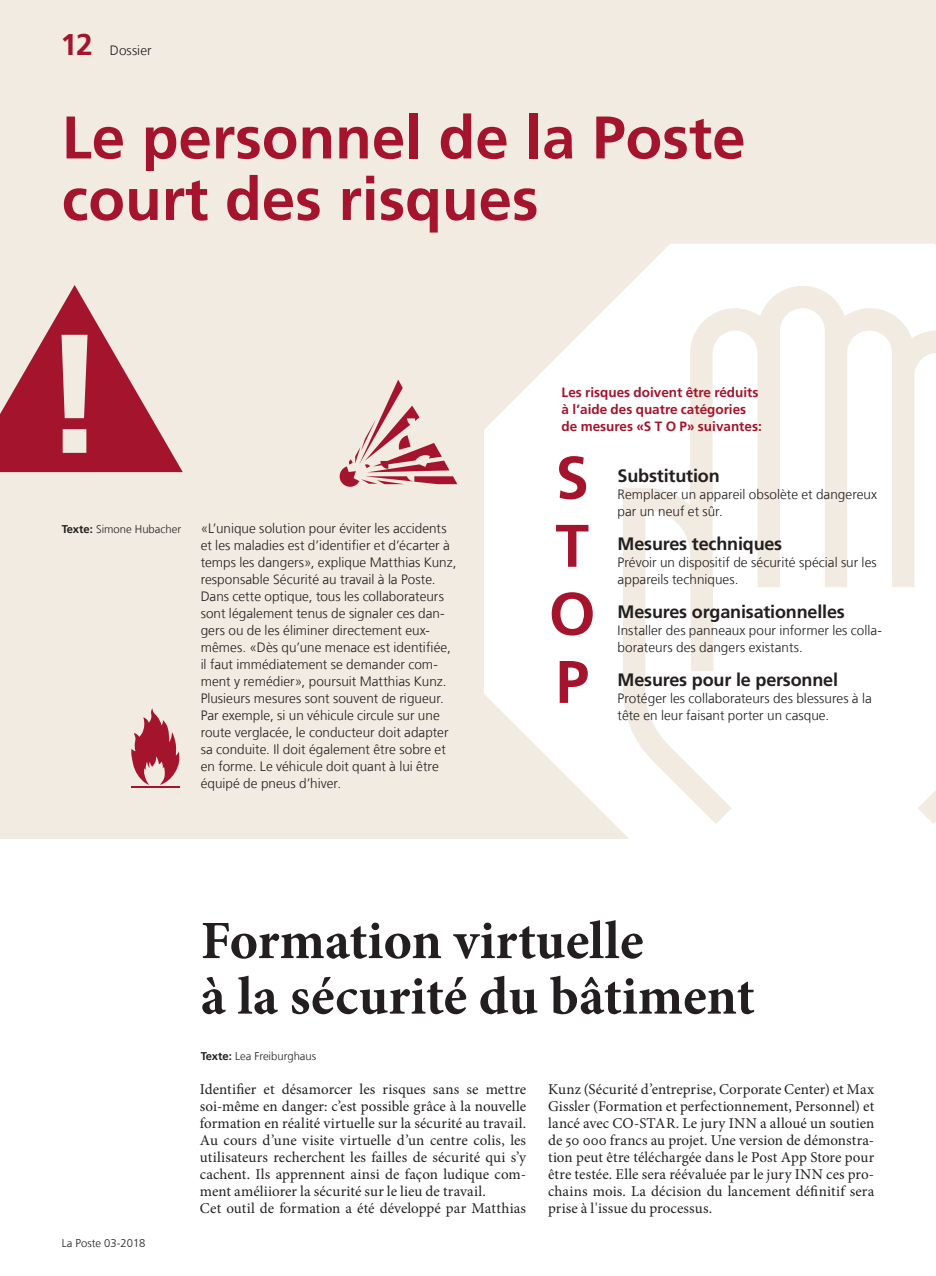
<style>
.page{position:relative;width:936px;height:1276px;background:#fff}
.page>*{position:absolute;margin:0;border:0;box-sizing:border-box;transform-origin:0 0}
.t1{font:700 60px/68.1px "Frutiger LT Com";color:#a4142c;text-align:justify}
.t2{font:700 54px/55.5px "Minion Pro";color:#231f20}
.t3{font:700 30px "Frutiger LT Com";color:#a4142c}
.t4{font:700 18px "Frutiger LT Com";letter-spacing:-.01em;color:#231f20}
.t5{font:15px/17px "Minion Pro";letter-spacing:.005em;color:#231f20}
.t6{font:300 13.5px/17px "Frutiger LT Com";letter-spacing:.005em;color:#231f20}
.t7{font:700 13.5px/17px "Frutiger LT Com";color:#a4142c}
.t8{font:300 11.25px "Frutiger LT Com";color:#231f20}
.s1{font-weight:700}
</style>
<div class="page">
<div style="left:0;top:0;width:935px;height:839px;background:#f1ebe1"></div>
<svg style="left:484px;top:243px;width:451px;height:596px;fill:#fff"></svg>
<svg style="left:623px;top:286px;width:312px;height:538px;fill:#fff"></svg>
<svg style="left:339px;top:379px;width:118px;height:108px"></svg>
<svg style="left:0;top:285px;width:183px;height:187px"></svg>
<svg style="left:131px;top:708px;width:49px;height:77px"></svg>
<hr style="left:131px;top:786px;width:48px;height:2px;background:#a4142c">
<h3 class="t3" style="left:61px;top:27px;width:34px">12</h3>
<p class="t6" style="left:110px;top:42px;width:43px">Dossier</p>
<h1 class="t1" style="left:62px;top:107px;width:685px;line-height:61.5px">Le personnel de la Poste court des risques</h1>
<p class="t8" style="left:62px;top:522px;width:121px"><span class="s1">Texte:</span> Simone Hubacher</p>
<p class="t6" style="left:201px;top:520px;width:257px">«L’unique solution pour éviter les accidents et les maladies est d’identifier et d’écarter à temps les dangers», explique Matthias Kunz, responsable Sécurité au travail à la Poste.<br>Dans cette optique, tous les collaborateurs sont légalement tenus de signaler ces dan&shy;gers ou de les éliminer directement eux&shy;mêmes. «Dès qu’une menace est identifiée, il faut immédiatement se demander com&shy;ment y remédier», poursuit Matthias Kunz.<br>Plusieurs mesures sont souvent de rigueur.<br>Par exemple, si un véhicule circule sur une route verglacée, le conducteur doit adapter sa conduite. Il doit également être sobre et en forme. Le véhicule doit quant à lui être équipé de pneus d’hiver.</p>
<p class="t7" style="left:561px;top:383px;width:202px">Les risques doivent être réduits à l’aide des quatre catégories de mesures «S T O P» suivantes:</p>
<h1 class="t1" style="left:549px;top:444px;width:48px">S T O P</h1>
<h3 class="t4" style="left:617px;top:465px;width:104px">Substitution</h3>
<p class="t6" style="left:617px;top:486px;width:261px">Remplacer un appareil obsolète et dangereux par un neuf et sûr.</p>
<h3 class="t4" style="left:617px;top:533px;width:166px">Mesures techniques</h3>
<p class="t6" style="left:617px;top:554px;width:261px">Prévoir un dispositif de sécurité spécial sur les appareils techniques.</p>
<h3 class="t4" style="left:617px;top:601px;width:229px">Mesures organisationnelles</h3>
<p class="t6" style="left:617px;top:622px;width:266px">Installer des panneaux pour informer les colla&shy;borateurs des dangers existants.</p>
<h3 class="t4" style="left:617px;top:669px;width:222px">Mesures pour le personnel</h3>
<p class="t6" style="left:617px;top:690px;width:256px">Protéger les collaborateurs des blessures à la tête en leur faisant porter un casque.</p>
<p class="t8" style="left:62px;top:1237px;width:85px">La Poste 03-2018</p>
<h2 class="t2" style="left:201px;top:912px;width:555px">Formation virtuelle<br>à la sécurité du bâtiment</h2>
<p class="t8" style="left:201px;top:1049px;width:117px"><span class="s1">Texte:</span> Lea Freiburghaus</p>
<p class="t5" style="left:200px;top:1081px;width:328px">Identifier et désamorcer les risques sans se mettre soi-même en danger: c’est possible grâce à la nouvelle formation en réalité virtuelle sur la sécurité au travail.<br>Au cours d’une visite virtuelle d’un centre colis, les utilisateurs recherchent les failles de sécurité qui s’y cachent. Ils apprennent ainsi de façon ludique com&shy;ment améliiorer la sécurité sur le lieu de travail.<br>Cet outil de formation a été développé par Matthias</p>
<p class="t5" style="left:548px;top:1081px;width:328px;text-align:justify">Kunz (Sécurité d’entreprise, Corporate Center) et Max Gissler (Formation et perfectionnement, Personnel) et lancé avec CO-STAR. Le jury INN a alloué un soutien de 50 000 francs au projet. Une version de démonstra&shy;tion peut être téléchargée dans le Post App Store pour être testée. Elle sera réévaluée par le jury INN ces pro&shy;chains mois. La décision du lancement définitif sera prise à l'issue du processus.</p>
</div>
